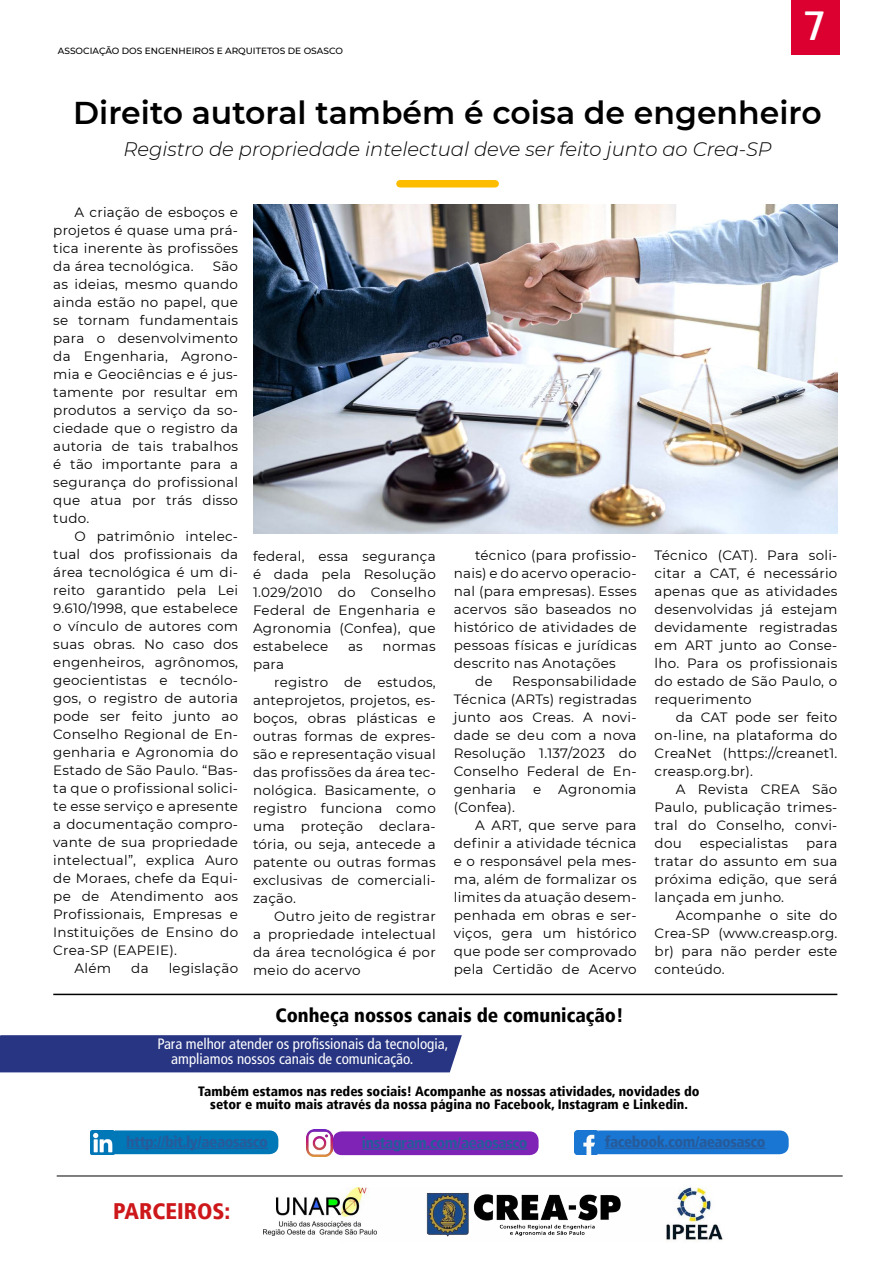
<style>
.page{position:relative;width:893px;height:1263px;background:#fff}
.page>*{position:absolute;margin:0;border:0;box-sizing:border-box;transform-origin:0 0}
.t1{font:38.85px "Hermes";color:#fff}
.t2{font:600 31.5px "Montserrat";color:#000}
.t3{font:900 condensed 22.5px "Frutiger LT";color:#cd171a}
.t4{font:italic 300 19.5px "Montserrat";color:#000}
.t5{font:900 condensed 19.5px "Frutiger LT";color:#000}
.t6{font:900 condensed 15.3px "Frutiger LT";letter-spacing:-.03em;color:#275b9b}
.t7{font:condensed 15px/15px "Frutiger LT";color:#fff}
.t8{font:13.5px/18px "Montserrat";letter-spacing:.02em;color:#000;text-align:justify}
.t9{font:900 condensed 13.5px/13.5px "Frutiger LT";color:#000;text-align:center}
.t10{font:500 9px "Montserrat";color:#000}
</style>
<div class="page">
<div style="left:0;top:1035px;width:462px;height:37px;background:#283583"></div>
<img style="left:263px;top:1187px;width:104px;height:48px">
<hr style="left:57px;top:1176px;width:786px;height:1px;background:#000">
<div style="left:104px;top:1130px;width:174px;height:24px;background:#0077b7;border-radius:9px"></div>
<hr style="left:126px;top:1148px;width:142px;height:1px;background:#275b9b">
<img style="left:90px;top:1130px;width:25px;height:25px">
<div style="left:333px;top:1131px;width:206px;height:24px;background:#7f22b6;border-radius:9px"></div>
<hr style="left:362px;top:1149px;width:165px;height:1px;background:#275b9b">
<img style="left:306px;top:1129px;width:27px;height:27px">
<div style="left:582px;top:1130px;width:207px;height:24px;background:#1976d2;border-radius:9px"></div>
<hr style="left:605px;top:1148px;width:160px;height:1px;background:#275b9b">
<img style="left:574px;top:1130px;width:25px;height:25px">
<img style="left:689px;top:1187px;width:34px;height:54px">
<img style="left:341px;top:1188px;width:367px;height:53px">
<hr style="left:53px;top:994px;width:784px;height:1px;background:#000">
<div style="left:400px;top:180px;width:95px;height:7px;background:#fcbc00"></div>
<div style="left:791px;top:0;width:48px;height:54px;background:#dc0030"></div>
<img style="left:253px;top:204px;width:584px;height:330px">
<p class="t10" style="left:58px;top:45px;width:287px">ASSOCIAÇÃO DOS ENGENHEIROS E ARQUITETOS DE OSASCO</p>
<h1 class="t1" style="left:804px;top:1px;width:23px">7</h1>
<h2 class="t2" style="left:73px;top:91px;width:750px">Direito autoral também é coisa de engenheiro</h2>
<h3 class="t4" style="left:123px;top:135px;width:650px">Registro de propriedade intelectual deve ser feito junto ao Crea-SP</h3>
<p class="t8" style="left:53px;top:203px;width:186px;text-indent:21px">A criação de esboços e projetos é quase uma prá&shy;tica inerente às profissões da área tecnológica.</p>
<p class="t8" style="left:53px;top:257px;width:186px;text-indent:160px">São as ideias, mesmo quando ainda estão no papel, que se tornam fundamentais para o desenvolvimento da Engenharia, Agrono&shy;mia e Geociências e é jus&shy;tamente por resultar em produtos a serviço da so&shy;ciedade que o registro da autoria de tais trabalhos é tão importante para a segurança do profissional que atua por trás disso tudo.</p>
<p class="t8" style="left:75px;top:527px;width:165px">O patrimônio intelec-</p>
<p class="t8" style="left:53px;top:545px;width:186px">tual dos profissionais da</p>
<p class="t8" style="left:53px;top:563px;width:186px">área tecnológica é um di-</p>
<p class="t8" style="left:53px;top:581px;width:186px">reito garantido pela Lei</p>
<p class="t8" style="left:53px;top:599px;width:186px">9.610/1998, que estabelece</p>
<p class="t8" style="left:53px;top:617px;width:186px">o vínculo de autores com</p>
<p class="t8" style="left:53px;top:635px;width:186px">suas obras. No caso dos</p>
<p class="t8" style="left:53px;top:653px;width:186px">engenheiros, agrônomos,</p>
<p class="t8" style="left:53px;top:671px;width:186px">geocientistas e tecnólo-</p>
<p class="t8" style="left:53px;top:689px;width:186px">gos, o registro de autoria</p>
<p class="t8" style="left:53px;top:707px;width:186px">pode ser feito junto ao</p>
<p class="t8" style="left:53px;top:725px;width:186px">Conselho Regional de En-</p>
<p class="t8" style="left:53px;top:743px;width:186px">genharia e Agronomia do</p>
<p class="t8" style="left:53px;top:761px;width:186px">Estado de São Paulo. “Bas-</p>
<p class="t8" style="left:53px;top:779px;width:186px">ta que o profissional solici-</p>
<p class="t8" style="left:53px;top:797px;width:186px">te esse serviço e apresente</p>
<p class="t8" style="left:53px;top:815px;width:186px">a documentação compro-</p>
<p class="t8" style="left:53px;top:833px;width:186px">vante de sua propriedade</p>
<p class="t8" style="left:53px;top:851px;width:186px">intelectual”, explica Auro</p>
<p class="t8" style="left:53px;top:869px;width:186px">de Moraes, chefe da Equi-</p>
<p class="t8" style="left:53px;top:887px;width:186px">pe de Atendimento aos</p>
<p class="t8" style="left:53px;top:905px;width:186px">Profissionais, Empresas e</p>
<p class="t8" style="left:53px;top:923px;width:186px">Instituições de Ensino do</p>
<p class="t8" style="left:53px;top:941px;width:125px">Crea-SP (EAPEIE).</p>
<p class="t8" style="left:75px;top:959px;width:38px">Além</p>
<p class="t8" style="left:131px;top:959px;width:19px">da</p>
<p class="t8" style="left:169px;top:959px;width:71px">legislação</p>
<p class="t8" style="left:253px;top:546px;width:184px">federal, essa segurança é dada pela Resolução 1.029/2010 do Conselho Federal de Engenharia e Agronomia (Confea), que estabelece</p>
<p class="t8" style="left:348px;top:636px;width:16px">as</p>
<p class="t8" style="left:383px;top:636px;width:55px">normas</p>
<p class="t8" style="left:253px;top:654px;width:33px">para</p>
<p class="t8" style="left:274px;top:672px;width:163px">registro de estudos,</p>
<p class="t8" style="left:253px;top:690px;width:184px">anteprojetos, projetos, es-</p>
<p class="t8" style="left:253px;top:708px;width:184px">boços, obras plásticas e</p>
<p class="t8" style="left:253px;top:726px;width:184px">outras formas de expres-</p>
<p class="t8" style="left:253px;top:744px;width:184px">são e representação visual</p>
<p class="t8" style="left:253px;top:762px;width:184px">das profissões da área tec-</p>
<p class="t8" style="left:253px;top:780px;width:184px">nológica. Basicamente, o</p>
<p class="t8" style="left:253px;top:798px;width:184px">registro funciona como</p>
<p class="t8" style="left:253px;top:816px;width:184px">uma proteção declara-</p>
<p class="t8" style="left:253px;top:834px;width:184px">tória, ou seja, antecede a</p>
<p class="t8" style="left:253px;top:852px;width:184px">patente ou outras formas</p>
<p class="t8" style="left:253px;top:870px;width:184px">exclusivas de comerciali-</p>
<p class="t8" style="left:253px;top:888px;width:44px">zação.</p>
<p class="t8" style="left:274px;top:906px;width:163px">Outro jeito de registrar</p>
<p class="t8" style="left:253px;top:924px;width:184px">a propriedade intelectual</p>
<p class="t8" style="left:253px;top:942px;width:184px">da área tecnológica é por</p>
<p class="t8" style="left:253px;top:960px;width:109px">meio do acervo</p>
<p class="t8" style="left:475px;top:546px;width:163px">técnico (para profissio-</p>
<p class="t8" style="left:454px;top:564px;width:184px">nais) e do acervo operacio-</p>
<p class="t8" style="left:454px;top:582px;width:184px">nal (para empresas). Esses</p>
<p class="t8" style="left:454px;top:600px;width:184px">acervos são baseados no</p>
<p class="t8" style="left:454px;top:618px;width:184px">histórico de atividades de</p>
<p class="t8" style="left:454px;top:636px;width:184px">pessoas físicas e jurídicas</p>
<p class="t8" style="left:454px;top:654px;width:164px">descrito nas Anotações</p>
<p class="t8" style="left:475px;top:672px;width:19px">de</p>
<p class="t8" style="left:454px;top:672px;width:184px;text-indent:58px">Responsabilidade Técnica (ARTs) registradas junto aos Creas. A novi&shy;dade se deu com a nova Resolução 1.137/2023 do Conselho Federal de En&shy;genharia</p>
<p class="t8" style="left:533px;top:780px;width:10px">e</p>
<p class="t8" style="left:558px;top:780px;width:80px">Agronomia</p>
<p class="t8" style="left:454px;top:798px;width:63px">(Confea).</p>
<p class="t8" style="left:475px;top:816px;width:163px">A ART, que serve para</p>
<p class="t8" style="left:454px;top:834px;width:184px">definir a atividade técnica</p>
<p class="t8" style="left:454px;top:852px;width:184px">e o responsável pela mes-</p>
<p class="t8" style="left:454px;top:870px;width:184px">ma, além de formalizar os</p>
<p class="t8" style="left:454px;top:888px;width:184px">limites da atuação desem-</p>
<p class="t8" style="left:454px;top:906px;width:184px">penhada em obras e ser-</p>
<p class="t8" style="left:454px;top:924px;width:184px">viços, gera um histórico</p>
<p class="t8" style="left:454px;top:942px;width:184px">que pode ser comprovado</p>
<p class="t8" style="left:454px;top:960px;width:184px">pela Certidão de Acervo</p>
<h3 class="t5" style="left:275px;top:1004px;width:350px">Conheça nossos canais de comunicação!</h3>
<p class="t7" style="left:171px;top:1037px;width:279px;text-indent:-14px">Para melhor atender os profissionais da tecnologia, ampliamos nossos canais de comunicação.</p>
<p class="t8" style="left:655px;top:546px;width:184px">Técnico (CAT). Para soli&shy;citar a CAT, é necessário apenas que as atividades desenvolvidas já estejam devidamente registradas em ART junto ao Conse&shy;lho. Para os profissionais do estado de São Paulo, o requerimento</p>
<p class="t8" style="left:655px;top:708px;width:184px;text-indent:21px">da CAT pode ser feito on-line, na plataforma do CreaNet (https://creanet1. creasp.org.br).</p>
<p class="t8" style="left:655px;top:780px;width:184px;text-indent:21px">A Revista CREA São Paulo, publicação trimes&shy;tral do Conselho, convi&shy;dou</p>
<p class="t8" style="left:700px;top:834px;width:90px">especialistas</p>
<p class="t8" style="left:655px;top:834px;width:184px;text-indent:152px">para tratar do assunto em sua próxima edição, que será lançada em junho.</p>
<p class="t8" style="left:655px;top:906px;width:184px;text-indent:21px">Acompanhe o site do Crea-SP (www.creasp.org. br) para não perder este conteúdo.</p>
<p class="t9" style="left:198px;top:1084px;width:503px">Também estamos nas redes sociais! Acompanhe as nossas atividades, novidades do setor e muito mais através da nossa página no Facebook, Instagram e Linkedin.</p>
<p class="t6" style="left:126px;top:1132px;width:143px">http://bit.ly/aeaosasco</p>
<p class="t6" style="left:362px;top:1133px;width:167px">instagram.com/aeaosasco</p>
<p class="t6" style="left:605px;top:1132px;width:162px">facebook.com/aeaosasco</p>
<h3 class="t3" style="left:113px;top:1198px;width:119px">PARCEIROS:</h3>
</div>
